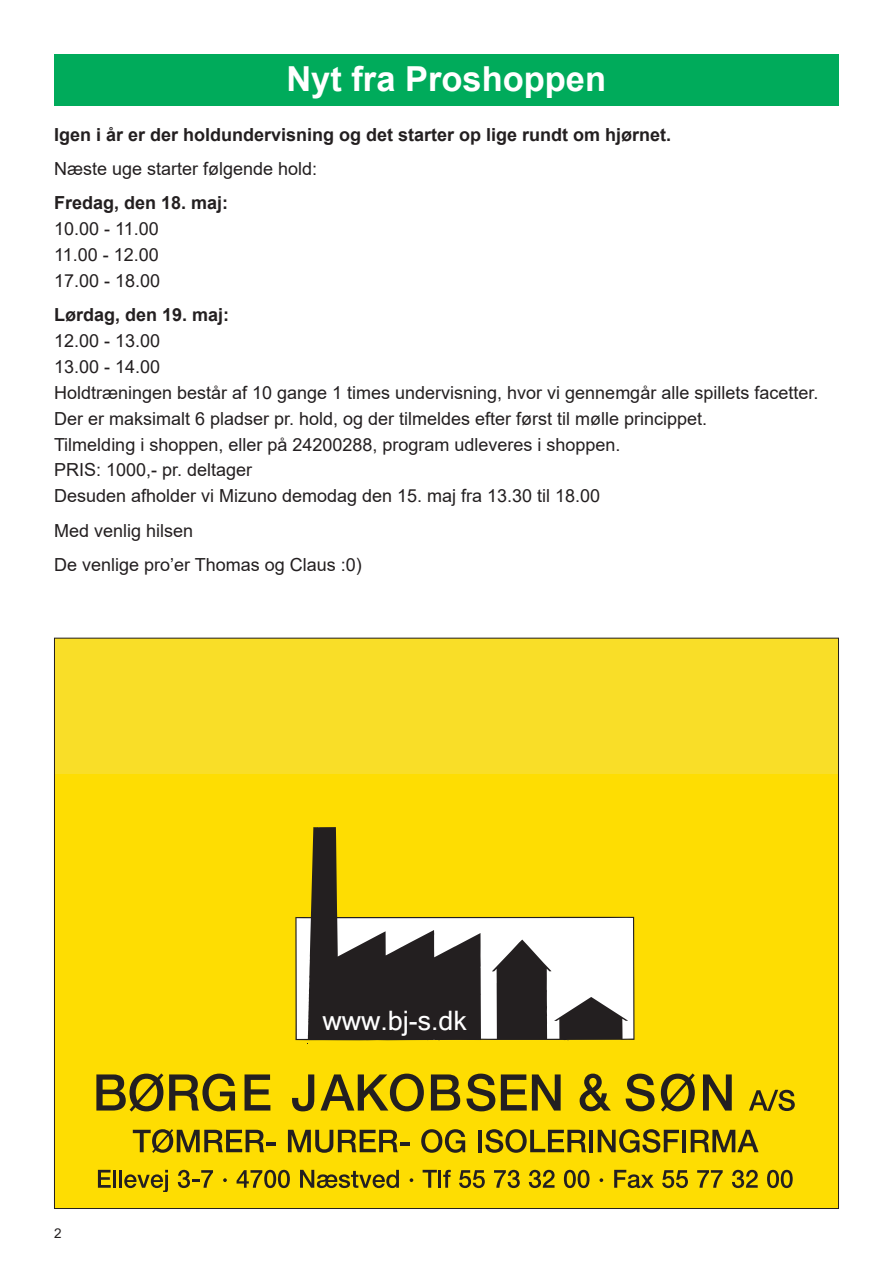
<style>
.page{position:relative;width:893px;height:1263px;background:#fff}
.page>*{position:absolute;margin:0;border:0;box-sizing:border-box;transform-origin:0 0}
.t1{font:700 34.5px "Arial";color:#fff}
.t2{font:26.85px "Microsoft Sans Serif";color:#fff}
.t3{font:18px "Arial";color:#231f20}
.t4{font:700 18px "Arial";color:#231f20}
.t5{font:13.5px "Arial";color:#231f20}
</style>
<div class="page">
<div style="left:54px;top:54px;width:784px;height:52px;background:#00ab5b"></div>
<div style="left:54px;top:638px;width:784px;height:570px;background:#f9de28"></div>
<div style="left:54px;top:774px;width:784px;height:434px;background:#fedd02"></div>
<svg style="left:295px;top:827px;width:339px;height:213px"></svg>
<svg style="left:295px;top:916px;width:16px;height:123px;background:#d5d3cb"></svg>
<svg style="left:337px;top:918px;width:296px;height:123px;background:#83817f"></svg>
<svg style="left:133px;top:1129px;width:143px;height:24px"></svg>
<svg style="left:288px;top:1130px;width:121px;height:23px"></svg>
<svg style="left:421px;top:1129px;width:44px;height:24px"></svg>
<hr style="left:478px;top:1130px;width:4px;height:22px;background:#231f20">
<svg style="left:485px;top:1129px;width:101px;height:24px"></svg>
<hr style="left:589px;top:1130px;width:4px;height:22px;background:#231f20">
<svg style="left:598px;top:1129px;width:81px;height:24px"></svg>
<hr style="left:682px;top:1130px;width:4px;height:22px;background:#231f20">
<svg style="left:691px;top:1130px;width:67px;height:22px"></svg>
<svg style="left:96px;top:1073px;width:67px;height:38px"></svg>
<svg style="left:169px;top:1073px;width:66px;height:38px"></svg>
<svg style="left:245px;top:1074px;width:25px;height:36px"></svg>
<svg style="left:292px;top:1074px;width:22px;height:37px"></svg>
<svg style="left:320px;top:1073px;width:104px;height:38px"></svg>
<svg style="left:431px;top:1074px;width:29px;height:36px"></svg>
<svg style="left:466px;top:1073px;width:29px;height:38px"></svg>
<svg style="left:501px;top:1074px;width:60px;height:36px"></svg>
<svg style="left:580px;top:1073px;width:31px;height:38px"></svg>
<svg style="left:626px;top:1073px;width:29px;height:38px"></svg>
<svg style="left:661px;top:1073px;width:34px;height:38px"></svg>
<svg style="left:703px;top:1074px;width:29px;height:36px"></svg>
<svg style="left:749px;top:1090px;width:46px;height:21px"></svg>
<svg style="left:98px;top:1170px;width:13px;height:18px"></svg>
<hr style="left:113px;top:1170px;width:3px;height:18px;background:#231f20">
<hr style="left:119px;top:1170px;width:3px;height:18px;background:#231f20">
<svg style="left:124px;top:1170px;width:44px;height:21px"></svg>
<svg style="left:178px;top:1170px;width:35px;height:18px"></svg>
<svg style="left:223px;top:1178px;width:4px;height:4px"></svg>
<svg style="left:237px;top:1170px;width:53px;height:18px"></svg>
<svg style="left:300px;top:1170px;width:99px;height:18px"></svg>
<svg style="left:410px;top:1178px;width:3px;height:4px"></svg>
<svg style="left:423px;top:1170px;width:28px;height:18px"></svg>
<svg style="left:459px;top:1170px;width:26px;height:18px"></svg>
<svg style="left:494px;top:1170px;width:26px;height:18px"></svg>
<svg style="left:529px;top:1170px;width:26px;height:18px"></svg>
<svg style="left:564px;top:1170px;width:25px;height:18px"></svg>
<svg style="left:599px;top:1178px;width:4px;height:4px"></svg>
<svg style="left:614px;top:1170px;width:40px;height:18px"></svg>
<svg style="left:662px;top:1170px;width:26px;height:18px"></svg>
<svg style="left:697px;top:1170px;width:26px;height:18px"></svg>
<svg style="left:732px;top:1170px;width:26px;height:18px"></svg>
<svg style="left:767px;top:1170px;width:26px;height:18px"></svg>
<p class="t1" style="left:286px;top:54px;width:321px">Nyt fra Proshoppen</p>
<p class="t4" style="left:54px;top:122px;width:619px">Igen i år er der holdundervisning og det starter op lige rundt om hjørnet.</p>
<p class="t3" style="left:54px;top:156px;width:265px">Næste uge starter følgende hold:</p>
<p class="t4" style="left:54px;top:190px;width:176px">Fredag, den 18. maj:</p>
<p class="t3" style="left:54px;top:217px;width:106px">10.00 - 11.00</p>
<p class="t3" style="left:54px;top:242px;width:106px">11.00 - 12.00</p>
<p class="t3" style="left:54px;top:268px;width:108px">17.00 - 18.00</p>
<p class="t4" style="left:54px;top:302px;width:177px">Lørdag, den 19. maj:</p>
<p class="t3" style="left:54px;top:328px;width:108px">12.00 - 13.00</p>
<p class="t3" style="left:54px;top:354px;width:108px">13.00 - 14.00</p>
<p class="t3" style="left:54px;top:380px;width:766px">Holdtræningen består af 10 gange 1 times undervisning, hvor vi gennemgår alle spillets facetter.</p>
<p class="t3" style="left:54px;top:406px;width:655px">Der er maksimalt 6 pladser pr. hold, og der tilmeldes efter først til mølle princippet.</p>
<p class="t3" style="left:54px;top:432px;width:568px">Tilmelding i shoppen, eller på 24200288, program udleveres i shoppen.</p>
<p class="t3" style="left:54px;top:458px;width:200px">PRIS: 1000,- pr. deltager</p>
<p class="t3" style="left:54px;top:484px;width:548px">Desuden afholder vi Mizuno demodag den 15. maj fra 13.30 til 18.00</p>
<p class="t3" style="left:54px;top:518px;width:141px">Med venlig hilsen</p>
<p class="t3" style="left:54px;top:552px;width:309px">De venlige pro’er Thomas og Claus :0)</p>
<p class="t5" style="left:54px;top:1224px;width:9px">2</p>
<p class="t2" style="left:322px;top:1003px;width:146px">www.bj-s.dk</p>
</div>
